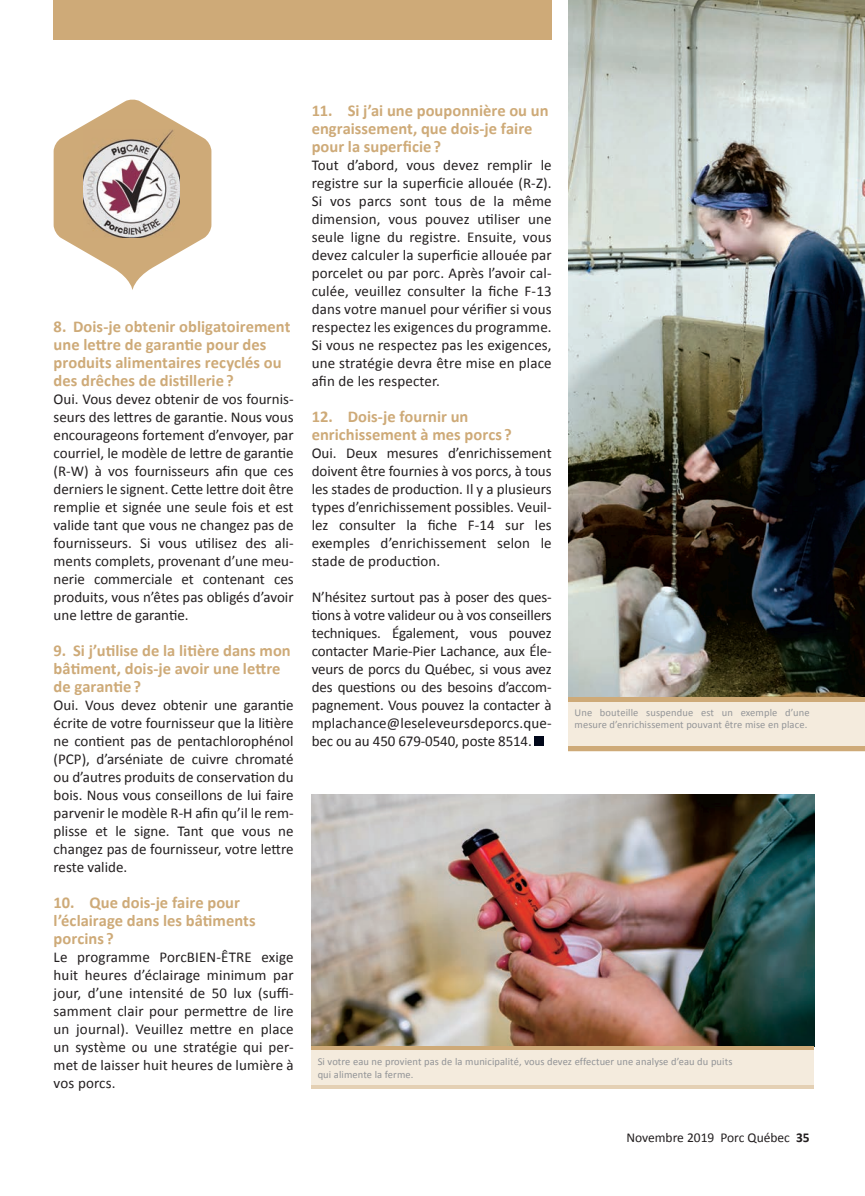
<style>
.page{position:relative;width:865px;height:1196px;background:#fff}
.page>*{position:absolute;margin:0;border:0;box-sizing:border-box;transform-origin:0 0}
.t1{font:700 16.5px/18px "Calibri";color:#ceaa78}
.t2{font:15px/18px "Calibri";color:#231f20;text-align:justify}
.t3{font:13.5px "Calibri";color:#231f20}
.t4{font:10.5px/12.8px "Calibri";letter-spacing:.01em;color:#919396}
.t5{font:10.5px/12.8px "Calibri";letter-spacing:.01em;color:#939598}
.s1{font-weight:700}
</style>
<div class="page">
<div style="left:535px;top:737px;width:9px;height:9px;background:#01071a"></div>
<div style="left:54px;top:0;width:498px;height:40px;background:#ceaa78"></div>
<img style="left:312px;top:795px;width:502px;height:251px">
<div style="left:312px;top:1046px;width:502px;height:42px;background:#f4ebdd"></div>
<hr style="left:312px;top:1046px;width:502px;height:4px;background:#ceaa78">
<hr style="left:312px;top:1085px;width:502px;height:3px;background:#e4d0b4">
<img style="left:568px;top:0;width:297px;height:697px">
<svg style="left:54px;top:99px;width:157px;height:191px"></svg>
<img style="left:83px;top:129px;width:97px;height:109px">
<div style="left:568px;top:697px;width:297px;height:54px;background:#f4ebdd"></div>
<div style="left:568px;top:697px;width:297px;height:5px;background:#ceaa78"></div>
<hr style="left:568px;top:747px;width:297px;height:4px;background:#ceaa78">
<p class="t1" style="left:54px;top:317px;width:238px">8. Dois-je obtenir obligatoirement une le re de garan!e pour des produits alimentaires recyclés ou des drêches de dis!llerie ?</p>
<p class="t2" style="left:54px;top:389px;width:242px">Oui. Vous devez obtenir de vos fournis&shy;seurs des le res de garan!e. Nous vous encourageons fortement d’envoyer, par courriel, le modèle de le re de garan!e (R-W) à vos fournisseurs afin que ces derniers le signent. Ce e le re doit être remplie et signée une seule fois et est valide tant que vous ne changez pas de fournisseurs. Si vous u!lisez des ali&shy;ments complets, provenant d’une meu&shy;nerie commerciale et contenant ces produits, vous n’êtes pas obligés d’avoir une le re de garan!e.</p>
<p class="t1" style="left:54px;top:641px;width:239px">9. Si j’u!lise de la li!ère dans mon bâ!ment, dois-je avoir une le re de garan!e ?</p>
<p class="t2" style="left:54px;top:695px;width:241px">Oui. Vous devez obtenir une garan!e écrite de votre fournisseur que la li!ère ne con!ent pas de pentachlorophénol (PCP), d’arséniate de cuivre chromaté ou d’autres produits de conserva!on du bois. Nous vous conseillons de lui faire parvenir le modèle R-H afin qu’il le rem&shy;plisse et le signe. Tant que vous ne changez pas de fournisseur, votre le re reste valide.</p>
<p class="t1" style="left:54px;top:893px;width:203px">10. Que dois-je faire pour l’éclairage dans les bâ!ments porcins ?</p>
<p class="t2" style="left:54px;top:947px;width:242px">Le programme PorcBIEN-ÊTRE exige huit heures d’éclairage minimum par jour, d’une intensité de 50 lux (suffi&shy;samment clair pour perme re de lire un journal). Veuillez me re en place un système ou une stratégie qui per&shy;met de laisser huit heures de lumière à vos porcs.</p>
<p class="t1" style="left:312px;top:101px;width:238px">11. Si j’ai une pouponnière ou un engraissement, que dois-je faire pour la superficie ?</p>
<p class="t2" style="left:312px;top:155px;width:242px">Tout d’abord, vous devez remplir le registre sur la superficie allouée (R-Z).<br>Si vos parcs sont tous de la même dimension, vous pouvez u!liser une seule ligne du registre. Ensuite, vous devez calculer la superficie allouée par porcelet ou par porc. Après l’avoir cal&shy;culée, veuillez consulter la fiche F-13 dans votre manuel pour vérifier si vous respectez les exigences du programme.<br>Si vous ne respectez pas les exigences, une stratégie devra être mise en place afin de les respecter.</p>
<p class="t1" style="left:312px;top:407px;width:202px">12. Dois-je fournir un enrichissement à mes porcs ?</p>
<p class="t2" style="left:312px;top:443px;width:242px">Oui. Deux mesures d’enrichissement doivent être fournies à vos porcs, à tous les stades de produc!on. Il y a plusieurs types d’enrichissement possibles. Veuil&shy;lez consulter la fiche F-14 sur les exemples d’enrichissement selon le stade de produc!on.</p>
<p class="t2" style="left:312px;top:587px;width:242px">N’hésitez surtout pas à poser des ques-!ons à votre valideur ou à vos conseillers techniques. Également, vous pouvez contacter Marie-Pier Lachance, aux Éle&shy;veurs de porcs du Québec, si vous avez des ques!ons ou des besoins d’accom&shy;pagnement. Vous pouvez la contacter à mplachance@leseleveursdeporcs.que&shy;bec ou au 450 679-0540, poste 8514.</p>
<p class="t5" style="left:574px;top:705px;width:237px">Une bouteille suspendue est un exemple d’une mesure d’enrichissement pouvant être mise en place.</p>
<p class="t4" style="left:318px;top:1055px;width:416px">Si votre eau ne provient pas de la municipalité, vous devez effectuer une analyse d’eau du puits qui alimente la ferme.</p>
<p class="t3" style="left:626px;top:1129px;width:185px">Novembre 2019 Porc Québec <span class="s1">35</span></p>
</div>
